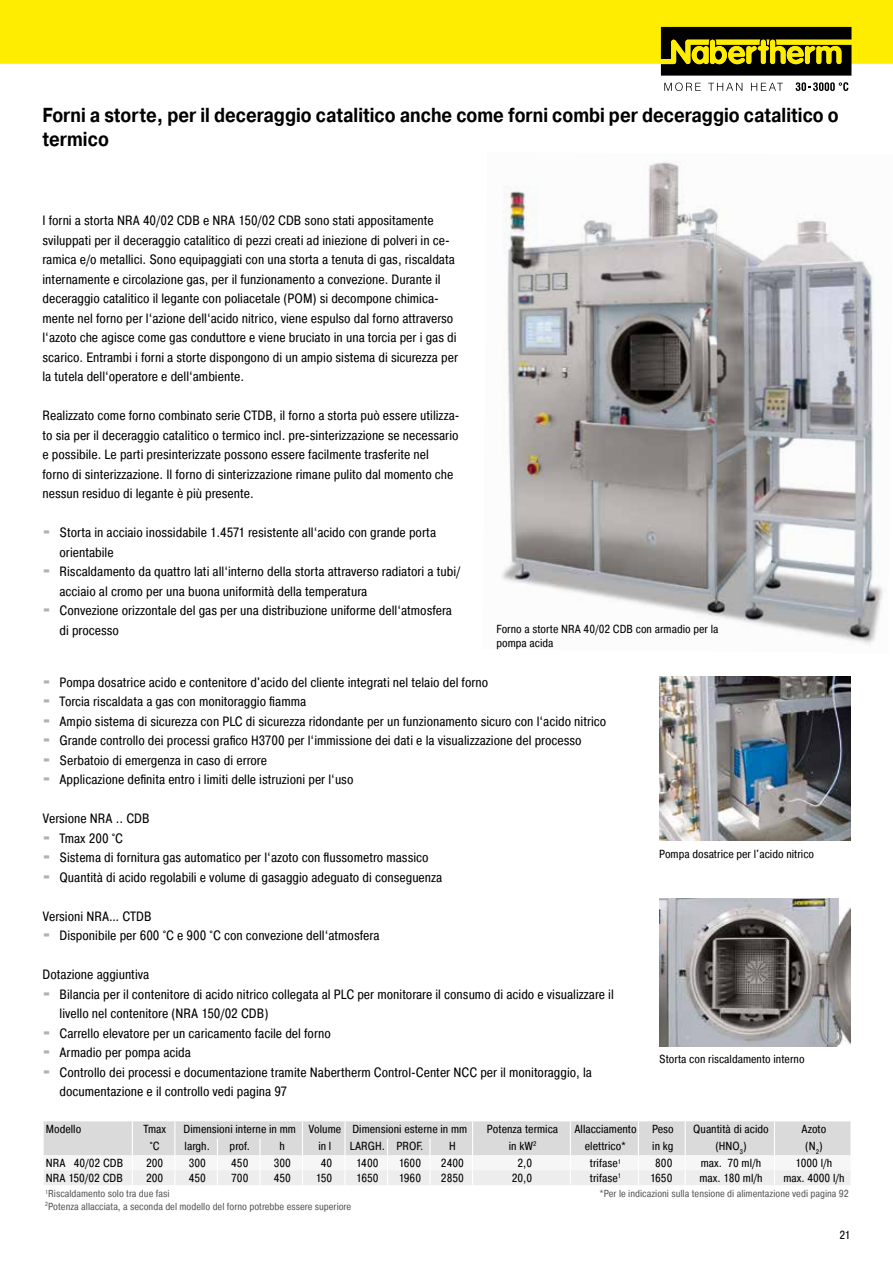
<style>
.page{position:relative;width:893px;height:1263px;background:#fff}
.page>*{position:absolute;margin:0;border:0;box-sizing:border-box;transform-origin:0 0}
.t1{font:700 20.25px/24.3px "Pragmatica";color:#000;scale:.85 1}
.t2{font:13.5px/19.5px "Pragmatica Cond";color:#000}
.t3{font:11.7px/14.1px "Pragmatica Cond";color:#000}
.t4{font:10.2px "Pragmatica Cond";color:#575756}
.s1{font-family:"Blackoak Std";color:#b3b2b2}
</style>
<div class="page">
<img style="left:659px;top:898px;width:191px;height:148px">
<img style="left:659px;top:676px;width:191px;height:165px">
<img style="left:502px;top:162px;width:381px;height:482px">
<svg style="left:43px;top:1121px;width:808px;height:64px"></svg>
<div style="left:0;top:0;width:893px;height:64px;background:#ffed00"></div>
<svg style="left:664px;top:83px;width:37px;height:8px"></svg>
<svg style="left:708px;top:83px;width:34px;height:8px"></svg>
<svg style="left:751px;top:83px;width:32px;height:8px"></svg>
<svg style="left:796px;top:82px;width:52px;height:9px"></svg>
<svg style="left:661px;top:27px;width:190px;height:49px"></svg>
<h1 class="t1" style="left:43px;top:103px;width:938px">Forni a storte, per il deceraggio catalitico anche come forni combi per deceraggio catalitico o termico</h1>
<p class="t2" style="left:43px;top:211px;width:417px">I forni a storta NRA 40/02 CDB e NRA 150/02 CDB sono stati appositamente sviluppati per il deceraggio catalitico di pezzi creati ad iniezione di polveri in ce&shy;ramica e/o metallici. Sono equipaggiati con una storta a tenuta di gas, riscaldata internamente e circolazione gas, per il funzionamento a convezione. Durante il deceraggio catalitico il legante con poliacetale (POM) si decompone chimica&shy;mente nel forno per l‘azione dell‘acido nitrico, viene espulso dal forno attraverso l‘azoto che agisce come gas conduttore e viene bruciato in una torcia per i gas di scarico. Entrambi i forni a storte dispongono di un ampio sistema di sicurezza per la tutela dell‘operatore e dell‘ambiente.</p>
<p class="t2" style="left:43px;top:406px;width:418px">Realizzato come forno combinato serie CTDB, il forno a storta può essere utilizza&shy;to sia per il deceraggio catalitico o termico incl. pre-sinterizzazione se necessario e possibile. Le parti presinterizzate possono essere facilmente trasferite nel<br>forno di sinterizzazione. Il forno di sinterizzazione rimane pulito dal momento che nessun residuo di legante è più presente.</p>
<p class="t2" style="left:43px;top:523px;width:395px"><span class="s1">·</span> Storta in acciaio inossidabile 1.4571 resistente all‘acido con grande porta</p>
<p class="t2" style="left:60px;top:542px;width:56px">orientabile</p>
<p class="t2" style="left:43px;top:562px;width:419px"><span class="s1">·</span> Riscaldamento da quattro lati all‘interno della storta attraverso radiatori a tubi/</p>
<p class="t2" style="left:60px;top:581px;width:309px">acciaio al cromo per una buona uniformità della temperatura</p>
<p class="t2" style="left:43px;top:601px;width:411px"><span class="s1">·</span> Convezione orizzontale del gas per una distribuzione uniforme dell‘atmosfera</p>
<p class="t2" style="left:60px;top:620px;width:61px">di processo</p>
<p class="t3" style="left:496px;top:622px;width:224px">Forno a storte NRA 40/02 CDB con armadio per la pompa acida</p>
<p class="t2" style="left:43px;top:672px;width:565px"><span class="s1">·</span> Pompa dosatrice acido e contenitore d'acido del cliente integrati nel telaio del forno<br><span class="s1">·</span> Torcia riscaldata a gas con monitoraggio fiamma<br><span class="s1">·</span> Ampio sistema di sicurezza con PLC di sicurezza ridondante per un funzionamento sicuro con l‘acido nitrico <span class="s1">·</span> Grande controllo dei processi grafico H3700 per l‘immissione dei dati e la visualizzazione del processo<br><span class="s1">·</span> Serbatoio di emergenza in caso di errore<br><span class="s1">·</span> Applicazione definita entro i limiti delle istruzioni per l‘uso</p>
<p class="t2" style="left:43px;top:809px;width:401px">Versione NRA .. CDB<br><span class="s1">·</span> Tmax 200 °C<br><span class="s1">·</span> Sistema di fornitura gas automatico per l‘azoto con flussometro massico<br><span class="s1">·</span> Quantità di acido regolabili e volume di gasaggio adeguato di conseguenza</p>
<p class="t2" style="left:43px;top:906px;width:338px">Versioni NRA… CTDB<br><span class="s1">·</span> Disponibile per 600 °C e 900 °C con convezione dell‘atmosfera</p>
<p class="t2" style="left:43px;top:965px;width:108px">Dotazione aggiuntiva</p>
<p class="t2" style="left:43px;top:984px;width:573px"><span class="s1">·</span> Bilancia per il contenitore di acido nitrico collegata al PLC per monitorare il consumo di acido e visualizzare il</p>
<p class="t2" style="left:60px;top:1004px;width:210px">livello nel contenitore (NRA 150/02 CDB)</p>
<p class="t2" style="left:43px;top:1023px;width:290px"><span class="s1">·</span> Carrello elevatore per un caricamento facile del forno</p>
<p class="t2" style="left:43px;top:1043px;width:150px"><span class="s1">·</span> Armadio per pompa acida</p>
<p class="t2" style="left:43px;top:1062px;width:551px"><span class="s1">·</span> Controllo dei processi e documentazione tramite Nabertherm Control-Center NCC per il monitoraggio, la</p>
<p class="t2" style="left:60px;top:1082px;width:229px">documentazione e il controllo vedi pagina 97</p>
<p class="t3" style="left:659px;top:847px;width:157px">Pompa dosatrice per l'acido nitrico</p>
<p class="t3" style="left:659px;top:1052px;width:147px">Storta con riscaldamento interno</p>
<p class="t3" style="left:46px;top:1121px;width:37px">Modello</p>
<p class="t3" style="left:143px;top:1121px;width:24px">Tmax</p>
<p class="t3" style="left:184px;top:1121px;width:285px">Dimensioni interne in mm Volume Dimensioni esterne in mm</p>
<p class="t3" style="left:487px;top:1121px;width:73px">Potenza termica</p>
<p class="t3" style="left:574px;top:1121px;width:64px">Allacciamento</p>
<p class="t3" style="left:652px;top:1121px;width:23px">Peso</p>
<p class="t3" style="left:693px;top:1121px;width:77px">Quantità di acido</p>
<p class="t3" style="left:801px;top:1121px;width:26px">Azoto</p>
<p class="t3" style="left:150px;top:1138px;width:11px">°C</p>
<p class="t3" style="left:185px;top:1138px;width:27px">largh.</p>
<p class="t3" style="left:230px;top:1138px;width:22px">prof.</p>
<p class="t3" style="left:280px;top:1138px;width:7px">h</p>
<p class="t3" style="left:318px;top:1138px;width:15px">in l</p>
<p class="t3" style="left:350px;top:1138px;width:75px">LARGH. PROF.</p>
<p class="t3" style="left:449px;top:1138px;width:8px">H</p>
<p class="t3" style="left:509px;top:1138px;width:29px">in kW<sup>2</sup></p>
<p class="t3" style="left:585px;top:1138px;width:43px">elettrico*</p>
<p class="t3" style="left:652px;top:1138px;width:23px">in kg</p>
<p class="t3" style="left:715px;top:1138px;width:33px">(HNO<sub>3</sub>)</p>
<p class="t3" style="left:805px;top:1138px;width:19px">(N<sub>2</sub>)</p>
<p class="t3" style="left:46px;top:1156px;width:79px">NRA 40/02 CDB</p>
<p class="t3" style="left:146px;top:1156px;width:19px">200</p>
<p class="t3" style="left:189px;top:1156px;width:19px">300</p>
<p class="t3" style="left:231px;top:1156px;width:19px">450</p>
<p class="t3" style="left:274px;top:1156px;width:19px">300</p>
<p class="t3" style="left:321px;top:1156px;width:13px">40</p>
<p class="t3" style="left:356px;top:1156px;width:24px">1400</p>
<p class="t3" style="left:399px;top:1156px;width:24px">1600</p>
<p class="t3" style="left:441px;top:1156px;width:24px">2400</p>
<p class="t3" style="left:517px;top:1156px;width:16px">2,0</p>
<p class="t3" style="left:590px;top:1156px;width:33px">trifase<sup>1</sup></p>
<p class="t3" style="left:655px;top:1156px;width:19px">800</p>
<p class="t3" style="left:701px;top:1156px;width:62px">max. 70 ml/h</p>
<p class="t3" style="left:796px;top:1156px;width:38px">1000 l/h</p>
<p class="t3" style="left:46px;top:1171px;width:78px">NRA 150/02 CDB</p>
<p class="t3" style="left:146px;top:1171px;width:19px">200</p>
<p class="t3" style="left:189px;top:1171px;width:19px">450</p>
<p class="t3" style="left:231px;top:1171px;width:19px">700</p>
<p class="t3" style="left:274px;top:1171px;width:19px">450</p>
<p class="t3" style="left:316px;top:1171px;width:18px">150</p>
<p class="t3" style="left:356px;top:1171px;width:24px">1650</p>
<p class="t3" style="left:399px;top:1171px;width:24px">1960</p>
<p class="t3" style="left:441px;top:1171px;width:24px">2850</p>
<p class="t3" style="left:512px;top:1171px;width:22px">20,0</p>
<p class="t3" style="left:590px;top:1171px;width:33px">trifase<sup>1</sup></p>
<p class="t3" style="left:650px;top:1171px;width:24px">1650</p>
<p class="t3" style="left:699px;top:1171px;width:65px">max. 180 ml/h</p>
<p class="t3" style="left:783px;top:1171px;width:63px">max. 4000 l/h</p>
<p class="t4" style="left:45px;top:1187px;width:126px"><sup>1</sup>Riscaldamento solo tra due fasi</p>
<p class="t4" style="left:599px;top:1187px;width:251px">*Per le indicazioni sulla tensione di alimentazione vedi pagina 92</p>
<p class="t4" style="left:45px;top:1200px;width:308px"><sup>2</sup>Potenza allacciata, a seconda del modello del forno potrebbe essere superiore</p>
<p class="t3" style="left:840px;top:1228px;width:12px">21</p>
</div>
